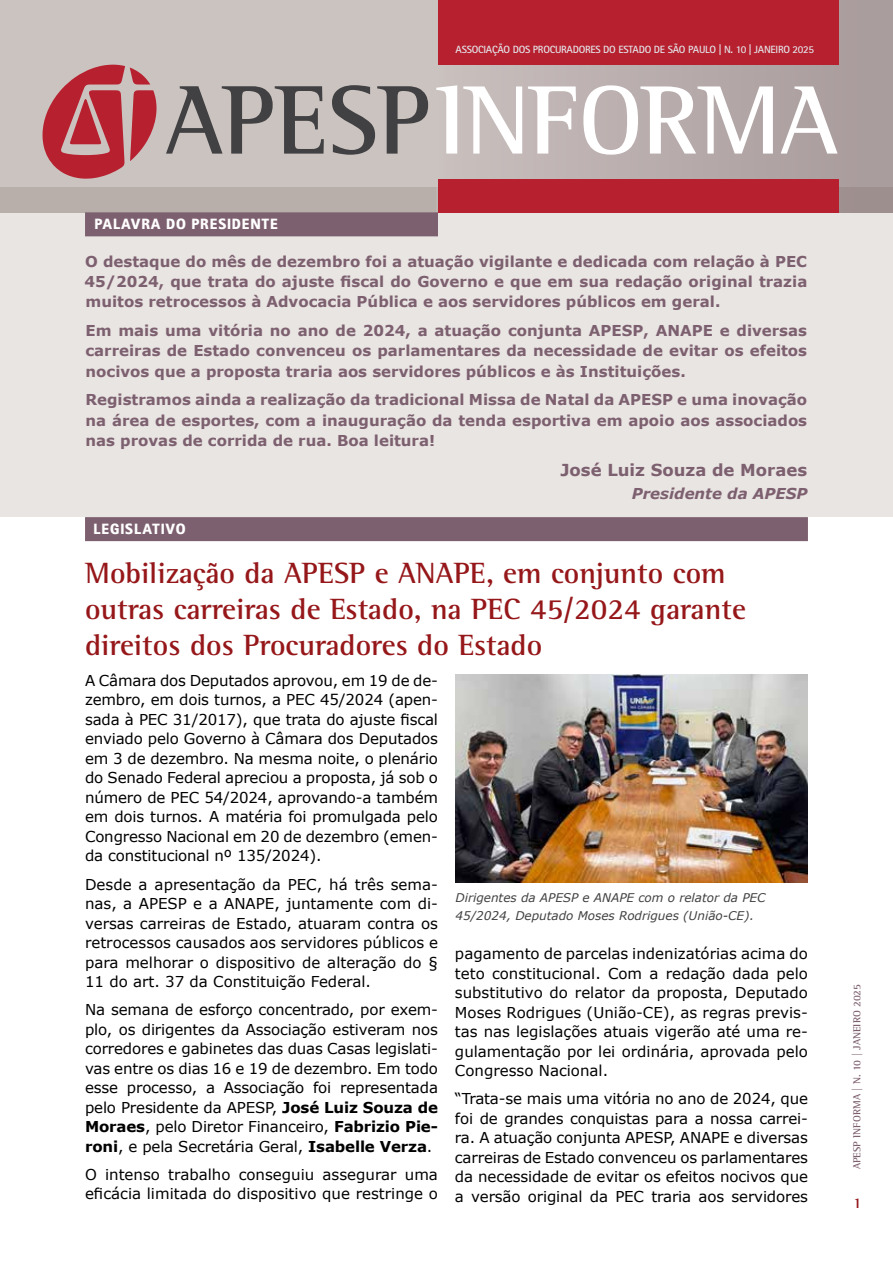
<style>
.page{position:relative;width:893px;height:1263px;background:#fff}
.page>*{position:absolute;margin:0;border:0;box-sizing:border-box;transform-origin:0 0}
.t1{font:700 99.6px "Rotis Semi Serif Std";letter-spacing:-.02em;color:#fff}
.t2{font:700 30px/36px "Rotis Semi Serif Std";color:#96171a}
.t3{font:700 16.5px "Verdana";color:#7d606f}
.t4{font:15px/19.5px "Verdana";color:#000;text-align:justify}
.t5{font:700 15px/20.2px "Verdana";color:#7d606f;text-align:justify}
.t6{font:900 15px "Rotis II Sans Pro";letter-spacing:.05em;color:#fff}
.t7{font:italic 700 15px "Verdana";color:#7d606f}
.t8{font:700 15px "Rotis Semi Serif Std";color:#96171a}
.t9{font:italic 12px/18px "Verdana";color:#414042}
.t10{font:700 10.5px "Rotis Sans Serif Std";letter-spacing:-.025em;color:#e3e3e9}
.t11{font:700 10.5px "Rotis Semi Serif Std";letter-spacing:-.005em;color:#7d606f}
.s1{font-weight:700}
</style>
<div class="page">
<div style="left:0;top:187px;width:893px;height:330px;background:#e9e5e3"></div>
<svg style="left:0;top:0;width:893px;height:213px;background:#bfb5b4"></svg>
<div style="left:438px;top:179px;width:400px;height:34px;background:#b7202e"></div>
<svg style="left:166px;top:85px;width:262px;height:70px;background:#9c9695"></svg>
<svg style="left:43px;top:65px;width:114px;height:114px;background:#bf636a"></svg>
<div style="left:438px;top:0;width:400px;height:65px;background:#b7202e"></div>
<div style="left:85px;top:212px;width:353px;height:24px;background:#7d606f"></div>
<div style="left:85px;top:517px;width:723px;height:24px;background:#7d606f"></div>
<img style="left:455px;top:674px;width:353px;height:209px">
<p class="t10" style="left:456px;top:42px;width:360px">ASSOCIAÇÃO DOS PROCURADORES DO ESTADO DE SÃO PAULO | N. 10 | JANEIRO 2025</p>
<h1 class="t1" style="left:437px;top:60px;width:404px">INFORMA</h1>
<p class="t6" style="left:94px;top:215px;width:185px">PALAVRA DO PRESIDENTE</p>
<p class="t5" style="left:85px;top:251px;width:724px">O destaque do mês de dezembro foi a atuação vigilante e dedicada com relação à PEC 45/2024, que trata do ajuste fiscal do Governo e que em sua redação original trazia muitos retrocessos à Advocacia Pública e aos servidores públicos em geral.</p>
<p class="t5" style="left:85px;top:320px;width:723px">Em mais uma vitória no ano de 2024, a atuação conjunta APESP, ANAPE e diversas carreiras de Estado convenceu os parlamentares da necessidade de evitar os efeitos nocivos que a proposta traria aos servidores públicos e às Instituições.</p>
<p class="t5" style="left:85px;top:389px;width:723px">Registramos ainda a realização da tradicional Missa de Natal da APESP e uma inovação na área de esportes, com a inauguração da tenda esportiva em apoio aos associados nas provas de corrida de rua. Boa leitura!</p>
<p class="t3" style="left:560px;top:459px;width:248px">José Luiz Souza de Moraes</p>
<p class="t7" style="left:632px;top:483px;width:177px">Presidente da APESP</p>
<p class="t6" style="left:94px;top:520px;width:94px">LEGISLATIVO</p>
<h2 class="t2" style="left:85px;top:554px;width:662px">Mobilização da APESP e ANAPE, em conjunto com outras carreiras de Estado, na PEC 45/2024 garante direitos dos Procuradores do Estado</h2>
<p class="t4" style="left:85px;top:671px;width:354px">A Câmara dos Deputados aprovou, em 19 de de&shy;zembro, em dois turnos, a PEC 45/2024 (apen&shy;sada à PEC 31/2017), que trata do ajuste fiscal enviado pelo Governo à Câmara dos Deputados em 3 de dezembro. Na mesma noite, o plenário do Senado Federal apreciou a proposta, já sob o número de PEC 54/2024, aprovando-a também em dois turnos. A matéria foi promulgada pelo Congresso Nacional em 20 de dezembro (emen&shy;da constitucional nº 135/2024).</p>
<p class="t4" style="left:85px;top:874px;width:354px">Desde a apresentação da PEC, há três sema&shy;nas, a APESP e a ANAPE, juntamente com di&shy;versas carreiras de Estado, atuaram contra os retrocessos causados aos servidores públicos e para melhorar o dispositivo de alteração do § 11 do art. 37 da Constituição Federal.</p>
<p class="t4" style="left:85px;top:1000px;width:354px">Na semana de esforço concentrado, por exem&shy;plo, os dirigentes da Associação estiveram nos corredores e gabinetes das duas Casas legislati&shy;vas entre os dias 16 e 19 de dezembro. Em todo esse processo, a Associação foi representada pelo Presidente da APESP, <span class="s1">José Luiz Souza de Moraes</span>, pelo Diretor Financeiro, <span class="s1">Fabrizio Pie&shy;roni</span>, e pela Secretária Geral, <span class="s1">Isabelle Verza</span>.</p>
<p class="t4" style="left:85px;top:1164px;width:354px">O intenso trabalho conseguiu assegurar uma eficácia limitada do dispositivo que restringe o</p>
<p class="t9" style="left:455px;top:888px;width:312px">Dirigentes da APESP e ANAPE com o relator da PEC<br>45/2024, Deputado Moses Rodrigues (União-CE).</p>
<p class="t4" style="left:455px;top:944px;width:354px">pagamento de parcelas indenizatórias acima do teto constitucional. Com a redação dada pelo substitutivo do relator da proposta, Deputado Moses Rodrigues (União-CE), as regras previs&shy;tas nas legislações atuais vigerão até uma re&shy;gulamentação por lei ordinária, aprovada pelo Congresso Nacional.</p>
<p class="t4" style="left:455px;top:1089px;width:354px">“Trata-se mais uma vitória no ano de 2024, que foi de grandes conquistas para a nossa carrei&shy;ra. A atuação conjunta APESP, ANAPE e diversas carreiras de Estado convenceu os parlamentares da necessidade de evitar os efeitos nocivos que a versão original da PEC traria aos servidores</p>
<p class="t11" style="left:851px;top:1169px;width:187px;rotate:-90deg">Apesp informa | n. 10 | janeiro 2025</p>
<p class="t8" style="left:853px;top:1194px;width:10px">1</p>
</div>
